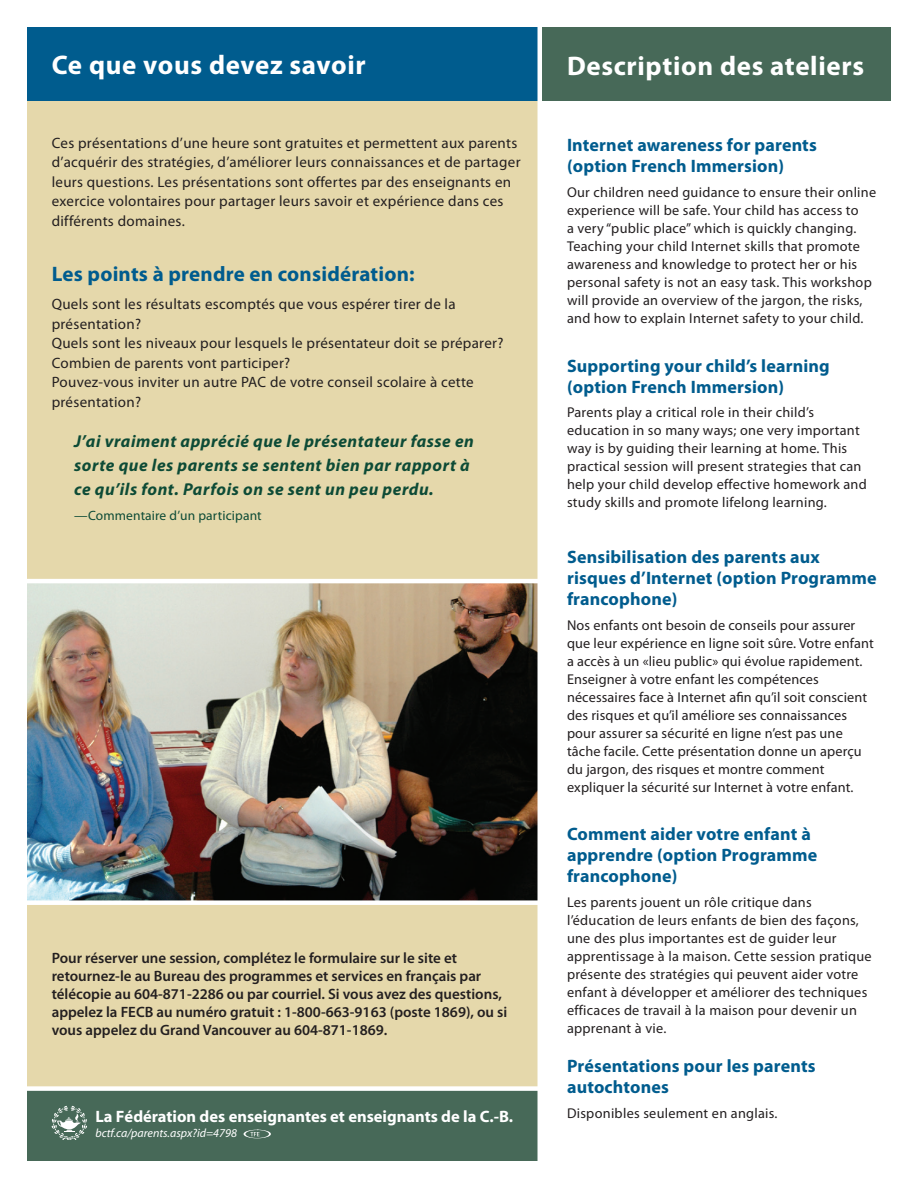
<style>
.page{position:relative;width:918px;height:1188px;background:#fff}
.page>*{position:absolute;margin:0;border:0;box-sizing:border-box;transform-origin:0 0}
.Mid_header{font:700 27px "Myriad Pro";letter-spacing:.025em;color:#fff}
.Subhead{font:700 21px "Myriad Pro";letter-spacing:.01em;color:#005c8e}
.Subhead_FR{font:700 18px/21px "Myriad Pro";letter-spacing:.01em;color:#005c8e}
.Call_out_FR{font:italic 700 17.25px/24px "Myriad Pro";letter-spacing:.03em;color:#0d4b36}
.t1{font:700 16.5px "Myriad";color:#fff}
.body_text_Regular_FR{font:15px/19.5px "Myriad Pro";letter-spacing:.02em;color:#231f20}
.Body_text_2_semibold{font:600 15px/18px "Myriad Pro";color:#231f20}
.body_text_Regular_FR-2{font:14.25px/18px "Myriad Pro";letter-spacing:.02em;color:#231f20}
.Subhead_FR-2{font:14.25px/18px "Myriad Pro";letter-spacing:.02em;color:#231f20}
.participant_FR{font:13.5px "Myriad Pro";letter-spacing:.01em;color:#0d4b36}
.t2{font:italic 12px "Myriad";color:#fff}
</style>
<div class="page">
<div style="left:27px;top:880px;width:511px;height:225px;background:#e5d8ab"></div>
<div style="left:27px;top:1089px;width:511px;height:72px;background:#476958"></div>
<div style="left:27px;top:36px;width:511px;height:561px;background:#e5d8ab"></div>
<div style="left:27px;top:27px;width:511px;height:73px;background:#005c8e"></div>
<div style="left:540px;top:27px;width:351px;height:73px;background:#476958"></div>
<svg style="left:51px;top:1106px;width:36px;height:34px"></svg>
<svg style="left:244px;top:1130px;width:27px;height:8px"></svg>
<img style="left:27px;top:583px;width:511px;height:317px">
<hr style="left:538px;top:15px;width:4px;height:1157px;background:#fff">
<hr style="left:5px;top:579px;width:537px;height:4px;background:#fff">
<div style="left:5px;top:900px;width:537px;height:5px;background:#fff"></div>
<div style="left:5px;top:1086px;width:537px;height:5px;background:#fff"></div>
<p class="Mid_header" style="left:52px;top:50px;width:315px">Ce que vous devez savoir</p>
<p class="body_text_Regular_FR" style="left:52px;top:133px;width:470px">Ces présentations d’une heure sont gratuites et permettent aux parents d’acquérir des stratégies, d’améliorer leurs connaissances et de partager leurs questions. Les présentations sont offertes par des enseignants en exercice volontaires pour partager leurs savoir et expérience dans ces différents domaines.</p>
<p class="Subhead" style="left:52px;top:262px;width:364px">Les points à prendre en considération:</p>
<p class="body_text_Regular_FR" style="left:52px;top:295px;width:405px">Quels sont les résultats escomptés que vous espérer tirer de la présentation?</p>
<p class="body_text_Regular_FR" style="left:52px;top:334px;width:453px">Quels sont les niveaux pour lesquels le présentateur doit se préparer?</p>
<p class="body_text_Regular_FR" style="left:52px;top:353px;width:240px">Combien de parents vont participer?</p>
<p class="body_text_Regular_FR" style="left:52px;top:373px;width:424px">Pouvez-vous inviter un autre PAC de votre conseil scolaire à cette présentation?</p>
<p class="Call_out_FR" style="left:74px;top:430px;width:401px">J’ai vraiment apprécié que le présentateur fasse en sorte que les parents se sentent bien par rapport à ce qu’ils font. Parfois on se sent un peu perdu.</p>
<p class="participant_FR" style="left:74px;top:508px;width:189px">—Commentaire d’un participant</p>
<p class="Body_text_2_semibold" style="left:52px;top:949px;width:457px">Pour réserver une session, complétez le formulaire sur le site et retournez-le au Bureau des programmes et services en français par télécopie au 604-871-2286 ou par courriel. Si vous avez des questions, appelez la FECB au numéro gratuit : 1-800-663-9163 (poste 1869), ou si vous appelez du Grand Vancouver au 604-871-1869.</p>
<p class="t1" style="left:95px;top:1108px;width:419px">La Fédération des enseignantes et enseignants de la C.-B.</p>
<p class="t2" style="left:95px;top:1128px;width:143px">bctf.ca/parents.aspx?id=4798</p>
<p class="Mid_header" style="left:567px;top:51px;width:299px">Description des ateliers</p>
<p class="Subhead_FR" style="left:567px;top:135px;width:251px">Internet awareness for parents (option French Immersion)</p>
<p class="body_text_Regular_FR-2" style="left:567px;top:183px;width:311px">Our children need guidance to ensure their online experience will be safe. Your child has access to<br>a very “public place” which is quickly changing.<br>Teaching your child Internet skills that promote awareness and knowledge to protect her or his personal safety is not an easy task. This workshop will provide an overview of the jargon, the risks, and how to explain Internet safety to your child.</p>
<p class="Subhead_FR" style="left:567px;top:355px;width:264px">Supporting your child’s learning (option French Immersion)</p>
<p class="Subhead_FR-2" style="left:567px;top:404px;width:301px">Parents play a critical role in their child’s education in so many ways; one very important way is by guiding their learning at home. This practical session will present strategies that can help your child develop effective homework and study skills and promote lifelong learning.</p>
<p class="Subhead_FR" style="left:567px;top:547px;width:311px">Sensibilisation des parents aux risques d’Internet (option Programme francophone)</p>
<p class="body_text_Regular_FR-2" style="left:567px;top:616px;width:308px">Nos enfants ont besoin de conseils pour assurer que leur expérience en ligne soit sûre. Votre enfant a accès à un «lieu public» qui évolue rapidement.<br>Enseigner à votre enfant les compétences nécessaires face à Internet afin qu’il soit conscient des risques et qu’il améliore ses connaissances pour assurer sa sécurité en ligne n’est pas une tâche facile. Cette présentation donne un aperçu du jargon, des risques et montre comment expliquer la sécurité sur Internet à votre enfant.</p>
<p class="Subhead_FR" style="left:567px;top:824px;width:252px">Comment aider votre enfant à apprendre (option Programme francophone)</p>
<p class="body_text_Regular_FR-2" style="left:567px;top:894px;width:306px">Les parents jouent un rôle critique dans l’éducation de leurs enfants de bien des façons, une des plus importantes est de guider leur apprentissage à la maison. Cette session pratique présente des stratégies qui peuvent aider votre enfant à développer et améliorer des techniques efficaces de travail à la maison pour devenir un apprenant à vie.</p>
<p class="Subhead_FR" style="left:567px;top:1056px;width:250px">Présentations pour les parents autochtones</p>
<p class="body_text_Regular_FR-2" style="left:567px;top:1104px;width:212px">Disponibles seulement en anglais.</p>
</div>
